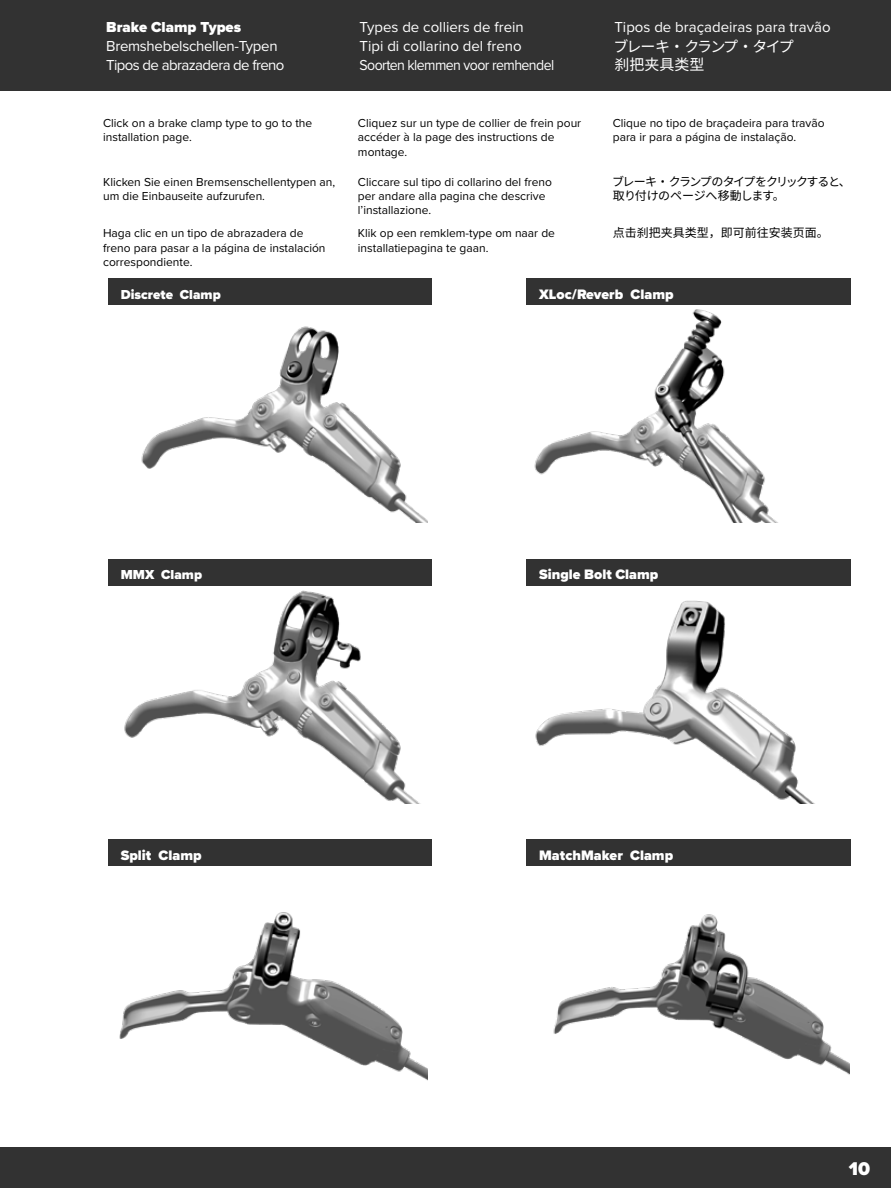
<style>
.page{position:relative;width:891px;height:1188px;background:#fff}
.page>*{position:absolute;margin:0;border:0;box-sizing:border-box;transform-origin:0 0}
.t1{font:900 19.2px "Proxima Nova";color:#fff}
.t2{font:15px "Proxima Nova";color:#fff}
.t3{font:15px "Proxima Nova";letter-spacing:-.04em;color:#fff;scale:.94 1}
.t4{font:15px "Proxima Nova";letter-spacing:-.02em;color:#fff}
.t5{font:15px "Proxima Nova";letter-spacing:-.04em;color:#fff}
.t6{font:900 15px "Proxima Nova";color:#fff}
.t7{font:15px "Noto Sans CJ Kjp";letter-spacing:-.12em;color:#fff}
.t8{font:15px "Noto Sans CJ Ksc";color:#fff}
.t9{font:900 14.25px "Proxima Nova";color:#fff}
.t10{font:900 13.5px "Proxima Nova";color:#fff}
.t11{font:12px/14.4px "Proxima Nova";color:#000}
.t12{font:12px/14.4px "Noto Sans CJ Kjp";letter-spacing:-.085em;color:#000}
.t13{font:12px "Noto Sans CJ Kjp";color:#000}
</style>
<div class="page">
<div style="left:0;top:1148px;width:891px;height:40px;background:#323232"></div>
<div style="left:108px;top:278px;width:324px;height:27px;background:#323232"></div>
<img style="left:141px;top:326px;width:287px;height:196px">
<div style="left:526px;top:278px;width:324px;height:27px;background:#323232"></div>
<img style="left:534px;top:309px;width:243px;height:213px">
<div style="left:108px;top:559px;width:324px;height:27px;background:#323232"></div>
<img style="left:124px;top:590px;width:297px;height:214px">
<div style="left:526px;top:559px;width:324px;height:27px;background:#323232"></div>
<img style="left:535px;top:600px;width:280px;height:204px">
<div style="left:108px;top:839px;width:324px;height:27px;background:#323232"></div>
<img style="left:119px;top:912px;width:309px;height:169px">
<div style="left:526px;top:839px;width:324px;height:27px;background:#323232"></div>
<img style="left:553px;top:914px;width:296px;height:161px">
<div style="left:0;top:0;width:891px;height:91px;background:#323232"></div>
<p class="t6" style="left:106px;top:16px;width:136px">Brake Clamp Types</p>
<p class="t2" style="left:360px;top:16px;width:166px">Types de colliers de frein</p>
<p class="t2" style="left:614px;top:16px;width:218px">Tipos de braçadeiras para travão</p>
<p class="t4" style="left:106px;top:35px;width:173px">Bremshebelschellen-Typen</p>
<p class="t2" style="left:360px;top:35px;width:164px">Tipi di collarino del freno</p>
<p class="t7" style="left:614px;top:38px;width:182px">ブレーキ・クランプ・タイプ</p>
<p class="t5" style="left:106px;top:54px;width:180px">Tipos de abrazadera de freno</p>
<p class="t3" style="left:360px;top:54px;width:209px">Soorten klemmen voor remhendel</p>
<p class="t8" style="left:614px;top:56px;width:91px">刹把夹具类型</p>
<p class="t11" style="left:103px;top:115px;width:211px">Click on a brake clamp type to go to the installation page.</p>
<p class="t11" style="left:358px;top:115px;width:225px">Cliquez sur un type de collier de frein pour accéder à la page des instructions de montage.</p>
<p class="t11" style="left:613px;top:115px;width:213px">Clique no tipo de braçadeira para travão para ir para a página de instalação.</p>
<p class="t11" style="left:103px;top:174px;width:234px">Klicken Sie einen Bremsenschellentypen an, um die Einbauseite aufzurufen.</p>
<p class="t11" style="left:358px;top:174px;width:196px">Cliccare sul tipo di collarino del freno per andare alla pagina che descrive l’installazione.</p>
<p class="t12" style="left:612px;top:174px;width:240px">ブレーキ・クランプのタイプをクリックすると、取り付けのページへ移動します。</p>
<p class="t11" style="left:103px;top:226px;width:224px">Haga clic en un tipo de abrazadera de freno para pasar a la página de instalación correspondiente.</p>
<p class="t11" style="left:358px;top:226px;width:199px">Klik op een remklem-type om naar de installatiepagina te gaan.</p>
<p class="t13" style="left:613px;top:226px;width:217px">点击刹把夹具类型，即可前往安装页面。</p>
<p class="t10" style="left:121px;top:284px;width:101px">Discrete Clamp</p>
<p class="t9" style="left:539px;top:283px;width:136px">XLoc/Reverb Clamp</p>
<p class="t10" style="left:121px;top:565px;width:83px">MMX Clamp</p>
<p class="t9" style="left:539px;top:564px;width:121px">Single Bolt Clamp</p>
<p class="t9" style="left:121px;top:844px;width:82px">Split Clamp</p>
<p class="t9" style="left:539px;top:844px;width:135px">MatchMaker Clamp</p>
<h1 class="t1" style="left:849px;top:1154px;width:23px">10</h1>
</div>
